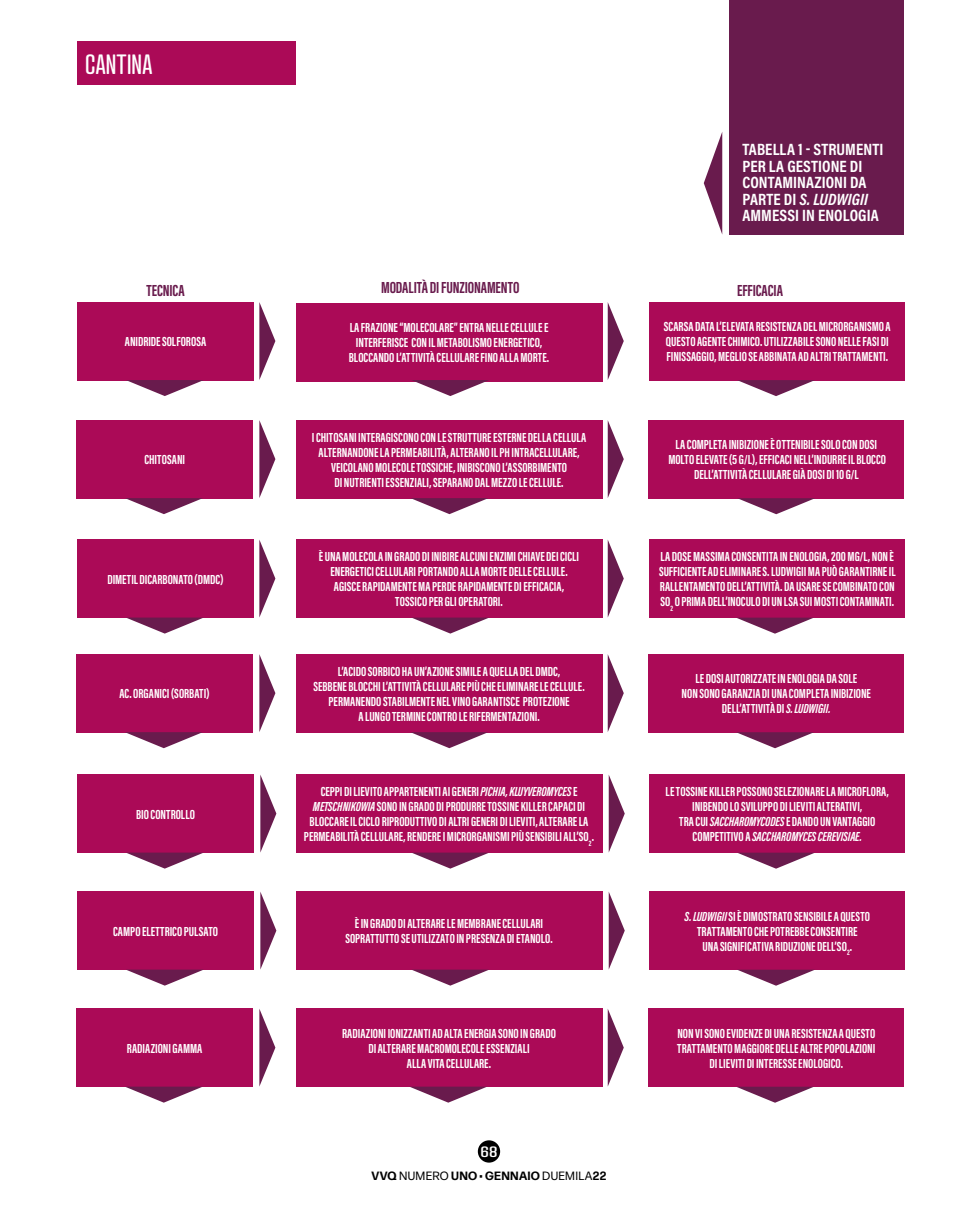
<style>
.page{position:relative;width:978px;height:1212px;background:#fff}
.page>*{position:absolute;margin:0;border:0;box-sizing:border-box;transform-origin:0 0}
.t1{font:27px "Atrament";letter-spacing:.015em;color:#fff}
.VQ20_TAB_titolo{font:700 16.5px/16.5px "Acumin Pro Cond";letter-spacing:.005em;color:#fff}
.t2{font:700 16.5px "Acumin Pro Extra Cond";letter-spacing:-.005em;color:#691b4d}
.t3{font:600 15px "Address Sans Pro";color:#fff}
.t4{font:700 13.5px/15px "Acumin Pro Extra Cond";letter-spacing:.005em;color:#fff;text-align:center}
.t5{font:700 12px "Forma DJR Micro";letter-spacing:.02em;color:#000}
.s1{font-style:italic}
.s2{font-weight:400}
</style>
<div class="page">
<div style="left:478px;top:1140px;width:22px;height:22px;background:#000;border-radius:50%"></div>
<div style="left:77px;top:41px;width:219px;height:44px;background:#ab0a57"></div>
<div style="left:78px;top:302px;width:176px;height:78px;background:#ab0a57"></div>
<div style="left:296px;top:303px;width:306px;height:78px;background:#ab0a57"></div>
<div style="left:650px;top:302px;width:255px;height:78px;background:#ab0a57"></div>
<svg style="left:259px;top:302px;width:16px;height:78px"></svg>
<svg style="left:608px;top:303px;width:16px;height:76px"></svg>
<svg style="left:737px;top:380px;width:78px;height:16px"></svg>
<svg style="left:126px;top:380px;width:78px;height:16px"></svg>
<svg style="left:411px;top:380px;width:78px;height:16px"></svg>
<div style="left:77px;top:420px;width:176px;height:78px;background:#ab0a57"></div>
<div style="left:296px;top:420px;width:306px;height:78px;background:#ab0a57"></div>
<div style="left:649px;top:420px;width:255px;height:78px;background:#ab0a57"></div>
<svg style="left:259px;top:420px;width:16px;height:78px"></svg>
<svg style="left:608px;top:421px;width:16px;height:77px"></svg>
<svg style="left:737px;top:498px;width:78px;height:16px"></svg>
<svg style="left:125px;top:498px;width:78px;height:16px"></svg>
<svg style="left:410px;top:498px;width:78px;height:16px"></svg>
<div style="left:78px;top:540px;width:176px;height:78px;background:#ab0a57"></div>
<div style="left:296px;top:539px;width:306px;height:78px;background:#ab0a57"></div>
<div style="left:650px;top:539px;width:255px;height:78px;background:#ab0a57"></div>
<svg style="left:259px;top:540px;width:16px;height:77px"></svg>
<svg style="left:608px;top:540px;width:16px;height:77px"></svg>
<svg style="left:737px;top:618px;width:76px;height:16px"></svg>
<svg style="left:126px;top:617px;width:77px;height:16px"></svg>
<svg style="left:411px;top:617px;width:78px;height:16px"></svg>
<div style="left:77px;top:654px;width:176px;height:78px;background:#ab0a57"></div>
<div style="left:296px;top:654px;width:306px;height:78px;background:#ab0a57"></div>
<div style="left:649px;top:654px;width:255px;height:78px;background:#ab0a57"></div>
<svg style="left:259px;top:654px;width:16px;height:78px"></svg>
<svg style="left:608px;top:655px;width:16px;height:77px"></svg>
<svg style="left:736px;top:732px;width:78px;height:16px"></svg>
<svg style="left:125px;top:732px;width:78px;height:16px"></svg>
<svg style="left:410px;top:732px;width:78px;height:16px"></svg>
<div style="left:78px;top:775px;width:176px;height:78px;background:#ab0a57"></div>
<div style="left:296px;top:774px;width:306px;height:78px;background:#ab0a57"></div>
<div style="left:650px;top:774px;width:255px;height:78px;background:#ab0a57"></div>
<svg style="left:260px;top:775px;width:16px;height:77px"></svg>
<svg style="left:609px;top:775px;width:16px;height:77px"></svg>
<svg style="left:738px;top:853px;width:76px;height:16px"></svg>
<svg style="left:126px;top:852px;width:77px;height:16px"></svg>
<svg style="left:411px;top:852px;width:78px;height:16px"></svg>
<div style="left:78px;top:892px;width:176px;height:78px;background:#ab0a57"></div>
<div style="left:296px;top:891px;width:306px;height:78px;background:#ab0a57"></div>
<div style="left:650px;top:891px;width:255px;height:78px;background:#ab0a57"></div>
<svg style="left:260px;top:892px;width:16px;height:77px"></svg>
<svg style="left:609px;top:892px;width:16px;height:77px"></svg>
<svg style="left:738px;top:970px;width:76px;height:16px"></svg>
<svg style="left:126px;top:969px;width:77px;height:16px"></svg>
<svg style="left:411px;top:969px;width:78px;height:16px"></svg>
<div style="left:77px;top:1009px;width:176px;height:78px;background:#ab0a57"></div>
<div style="left:296px;top:1008px;width:306px;height:78px;background:#ab0a57"></div>
<div style="left:649px;top:1008px;width:255px;height:78px;background:#ab0a57"></div>
<svg style="left:259px;top:1009px;width:16px;height:77px"></svg>
<svg style="left:608px;top:1009px;width:16px;height:77px"></svg>
<svg style="left:737px;top:1087px;width:76px;height:16px"></svg>
<svg style="left:125px;top:1086px;width:77px;height:16px"></svg>
<svg style="left:409px;top:1086px;width:78px;height:16px"></svg>
<div style="left:729px;top:0;width:175px;height:235px;background:#691b4d"></div>
<svg style="left:704px;top:132px;width:18px;height:102px"></svg>
<h1 class="t1" style="left:85px;top:48px;width:69px">CANTINA</h1>
<p class="VQ20_TAB_titolo" style="left:742px;top:141px;width:142px">TABELLA 1 - STRUMENTI<br>PER LA GESTIONE DI<br>CONTAMINAZIONI DA<br>PARTE DI <span class="s1">S. LUDWIGII<br></span>AMMESSI IN ENOLOGIA</p>
<p class="t2" style="left:147px;top:280px;width:40px">TECNICA</p>
<p class="t2" style="left:381px;top:277px;width:140px">MODALITÀ DI FUNZIONAMENTO</p>
<p class="t2" style="left:737px;top:280px;width:47px">EFFICACIA</p>
<p class="t4" style="left:125px;top:334px;width:83px">ANIDRIDE SOLFOROSA</p>
<p class="t4" style="left:144px;top:452px;width:42px">CHITOSANI</p>
<p class="t4" style="left:107px;top:571px;width:118px">DIMETIL DICARBONATO (DMDC)</p>
<p class="t4" style="left:119px;top:686px;width:92px">AC. ORGANICI (SORBATI)</p>
<p class="t4" style="left:136px;top:806px;width:60px">BIO CONTROLLO</p>
<p class="t4" style="left:113px;top:923px;width:106px">CAMPO ELETTRICO PULSATO</p>
<p class="t4" style="left:127px;top:1040px;width:77px">RADIAZIONI GAMMA</p>
<p class="t4" style="left:349px;top:320px;width:202px">LA FRAZIONE “MOLECOLARE” ENTRA NELLE CELLULE E<br>INTERFERISCE CON IL METABOLISMO ENERGETICO,<br>BLOCCANDO L’ATTIVITÀ CELLULARE FINO ALLA MORTE.</p>
<p class="t4" style="left:664px;top:319px;width:228px;text-align:left">SCARSA DATA L’ELEVATA RESISTENZA DEL MICRORGANISMO A<br>QUESTO AGENTE CHIMICO. UTILIZZABILE SONO NELLE FASI DI<br>FINISSAGGIO, MEGLIO SE ABBINATA AD ALTRI TRATTAMENTI.</p>
<p class="t4" style="left:312px;top:429px;width:276px">I CHITOSANI INTERAGISCONO CON LE STRUTTURE ESTERNE DELLA CELLULA ALTERNANDONE LA PERMEABILITÀ, ALTERANO IL PH INTRACELLULARE, VEICOLANO MOLECOLE TOSSICHE, INIBISCONO L’ASSORBIMENTO<br>DI NUTRIENTI ESSENZIALI, SEPARANO DAL MEZZO LE CELLULE.</p>
<p class="t4" style="left:668px;top:437px;width:219px">LA COMPLETA INIBIZIONE È OTTENIBILE SOLO CON DOSI<br>MOLTO ELEVATE (5 G/L), EFFICACI NELL’INDURRE IL BLOCCO<br>DELL’ATTIVITÀ CELLULARE GIÀ DOSI DI 10 G/L</p>
<p class="t4" style="left:319px;top:549px;width:262px">È UNA MOLECOLA IN GRADO DI INIBIRE ALCUNI ENZIMI CHIAVE DEI CICLI ENERGETICI CELLULARI PORTANDO ALLA MORTE DELLE CELLULE.<br>AGISCE RAPIDAMENTE MA PERDE RAPIDAMENTE DI EFFICACIA, TOSSICO PER GLI OPERATORI.</p>
<p class="t4" style="left:659px;top:549px;width:238px;text-align:justify">LA DOSE MASSIMA CONSENTITA IN ENOLOGIA, 200 MG/L, NON È SUFFICIENTE AD ELIMINARE S. LUDWIGII MA PUÒ GARANTIRNE IL RALLENTAMENTO DELL’ATTIVITÀ. DA USARE SE COMBINATO CON SO<sub>2</sub> O PRIMA DELL’INOCULO DI UN LSA SUI MOSTI CONTAMINATI.</p>
<p class="t4" style="left:313px;top:663px;width:273px">L’ACIDO SORBICO HA UN’AZIONE SIMILE A QUELLA DEL DMDC,<br>SEBBENE BLOCCHI L’ATTIVITÀ CELLULARE PIÙ CHE ELIMINARE LE CELLULE.<br>PERMANENDO STABILMENTE NEL VINO GARANTISCE PROTEZIONE<br>A LUNGO TERMINE CONTRO LE RIFERMENTAZIONI.</p>
<p class="t4" style="left:682px;top:671px;width:191px">LE DOSI AUTORIZZATE IN ENOLOGIA DA SOLE<br>NON SONO GARANZIA DI UNA COMPLETA INIBIZIONE<br>DELL’ATTIVITÀ DI <span class="s1">S. LUDWIGII.</span></p>
<p class="t4" style="left:304px;top:784px;width:292px">CEPPI DI LIEVITO APPARTENENTI AI GENERI <span class="s1">PICHIA, KLUYVEROMYCES</span> E <span class="s1">METSCHNIKOWIA</span> SONO IN GRADO DI PRODURRE TOSSINE KILLER CAPACI DI BLOCCARE IL CICLO RIPRODUTTIVO DI ALTRI GENERI DI LIEVITI, ALTERARE LA PERMEABILITÀ CELLULARE, RENDERE I MICRORGANISMI PIÙ SENSIBILI ALL’SO<sub>2</sub>.</p>
<p class="t4" style="left:666px;top:784px;width:225px">LE TOSSINE KILLER POSSONO SELEZIONARE LA MICROFLORA, INIBENDO LO SVILUPPO DI LIEVITI ALTERATIVI,<br>TRA CUI <span class="s1">SACCHAROMYCODES</span> E DANDO UN VANTAGGIO COMPETITIVO A <span class="s1">SACCHAROMYCES CEREVISIAE.</span></p>
<p class="t4" style="left:355px;top:916px;width:190px">È IN GRADO DI ALTERARE LE MEMBRANE CELLULARI</p>
<p class="t4" style="left:345px;top:931px;width:209px">SOPRATTUTTO SE UTILIZZATO IN PRESENZA DI ETANOLO.</p>
<p class="t4" style="left:342px;top:1025px;width:215px">RADIAZIONI IONIZZANTI AD ALTA ENERGIA SONO IN GRADO</p>
<p class="t4" style="left:368px;top:1040px;width:163px">DI ALTERARE MACROMOLECOLE ESSENZIALI</p>
<p class="t4" style="left:407px;top:1055px;width:86px">ALLA VITA CELLULARE.</p>
<p class="t3" style="left:480px;top:1143px;width:19px">68</p>
<p class="t5" style="left:372px;top:1168px;width:236px">VVQ <span class="s2">NUMERO</span> UNO <span class="s2">•</span> GENNAIO <span class="s2">DUEMILA</span>22</p>
<p class="t4" style="left:685px;top:908px;width:187px"><span class="s1">S. LUDWIGII</span> SI È DIMOSTRATO SENSIBILE A QUESTO<br>TRATTAMENTO CHE POTREBBE CONSENTIRE<br>UNA SIGNIFICATIVA RIDUZIONE DELL’SO<sub>2</sub>.</p>
<p class="t4" style="left:677px;top:1025px;width:200px;text-align:left">NON VI SONO EVIDENZE DI UNA RESISTENZA A QUESTO<br>TRATTAMENTO MAGGIORE DELLE ALTRE POPOLAZIONI</p>
<p class="t4" style="left:709px;top:1055px;width:135px">DI LIEVITI DI INTERESSE ENOLOGICO.</p>
</div>
